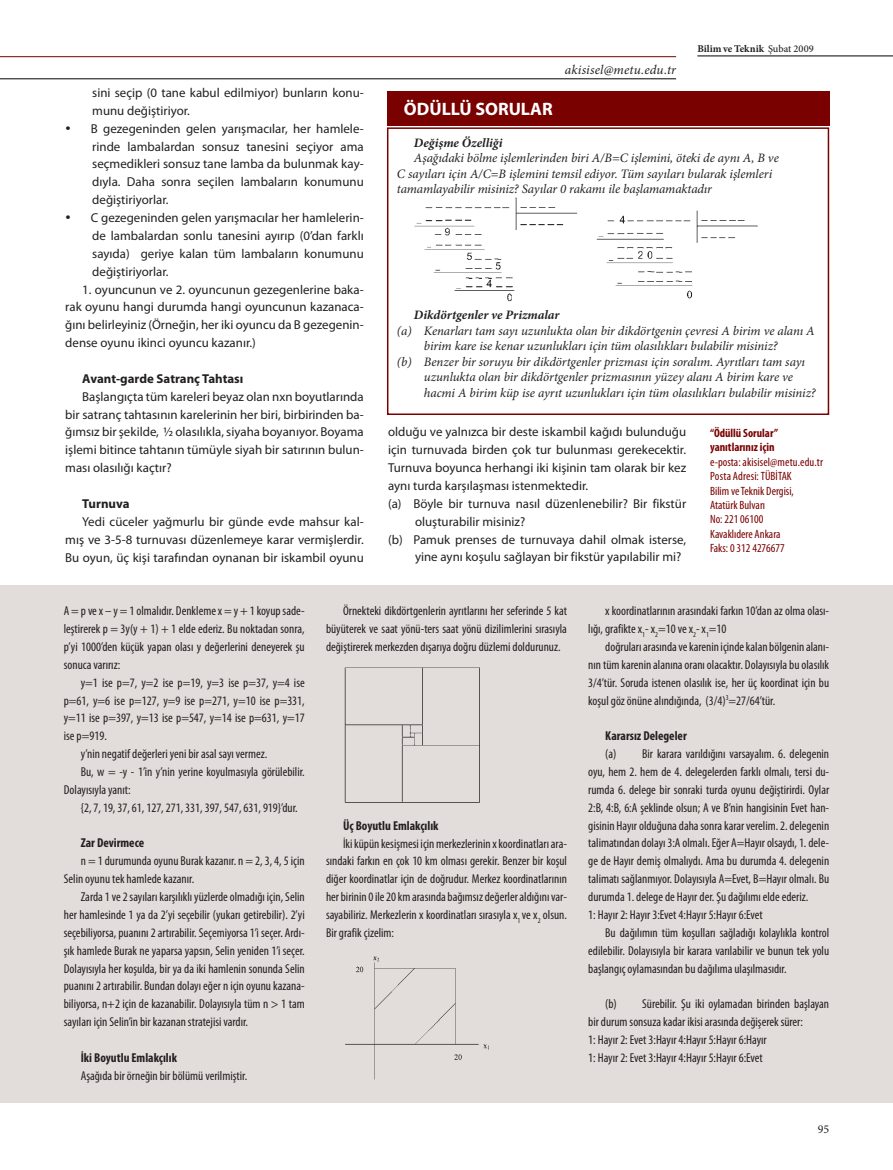
<style>
.page{position:relative;width:893px;height:1170px;background:#fff}
.page>*{position:absolute;margin:0;border:0;box-sizing:border-box;transform-origin:0 0}
.t1{font:700 18px "Myriad Pro";color:#fff}
.t2{font:italic 13.2px "Minion Pro";letter-spacing:.01em;color:#231f20}
.t3{font:condensed 12.9px/17.9px "Myriad Pro";color:#231f20;text-align:justify}
.t4{font:12.9px/17.9px "Myriad Pro";color:#231f20;text-align:justify}
.t5{font:italic 12.9px/15.5px "Minion Pro";letter-spacing:-.01em;color:#231f20}
.t6{font:700 condensed 12.9px "Myriad Pro";color:#231f20}
.t7{font:italic 700 12.9px "Minion Pro";color:#231f20}
.t8{font:700 12.9px "Myriad Pro";color:#231f20}
.t9{font:condensed 12px/14.4px "Myriad Pro";color:#790100}
.t10{font:700 condensed 12px/14.4px "Myriad Pro";color:#790100}
.t11{font:12px "Minion Pro";color:#231f20}
.t12{font:700 10.35px "Minion Pro";color:#231f20}
.s1{font-weight:500}
</style>
<div class="page">
<div style="left:0;top:585px;width:893px;height:517px;background:#e2ddda"></div>
<hr style="left:697px;top:56px;width:196px;height:1px;background:#000103">
<hr style="left:0;top:79px;width:676px;height:1px;background:#000103">
<hr style="left:0;top:56px;width:676px;height:1px;background:#790100">
<img style="left:344px;top:667px;width:136px;height:136px">
<img style="left:345px;top:956px;width:144px;height:123px">
<img style="left:414px;top:197px;width:164px;height:105px">
<img style="left:596px;top:210px;width:162px;height:89px">
<div style="left:387px;top:127px;width:442px;height:288px;border:2px solid #790100"></div>
<div style="left:387px;top:91px;width:442px;height:34px;background:#790100"></div>
<p class="t4" style="left:92px;top:85px;width:273px">sini seçip (0 tane kabul edilmiyor) bunların konu&shy;munu değiştiriyor.</p>
<p class="t4" style="left:92px;top:120px;width:273px;text-indent:-27px">• B gezegeninden gelen yarışmacılar, her hamlele&shy;rinde lambalardan sonsuz tanesini seçiyor ama seçmedikleri sonsuz tane lamba da bulunmak kay&shy;dıyla. Daha sonra seçilen lambaların konumunu değiştiriyorlar.</p>
<p class="t4" style="left:92px;top:210px;width:273px;text-indent:-27px">• C gezegeninden gelen yarışmacılar her hamlelerin&shy;de lambalardan sonlu tanesini ayırıp (0’dan farklı sayıda) geriye kalan tüm lambaların konumunu değiştiriyorlar.</p>
<p class="t4" style="left:65px;top:281px;width:300px;text-indent:17px">1. oyuncunun ve 2. oyuncunun gezegenlerine baka&shy;rak oyunu hangi durumda hangi oyuncunun kazanaca&shy;ğını belirleyiniz (Örneğin, her iki oyuncu da B gezegenin&shy;dense oyunu ikinci oyuncu kazanır.)</p>
<p class="t8" style="left:82px;top:373px;width:163px">Avant-garde Satranç Tahtası</p>
<p class="t4" style="left:65px;top:388px;width:300px;text-indent:17px">Başlangıçta tüm kareleri beyaz olan nxn boyutlarında bir satranç tahtasının karelerinin her biri, birbirinden ba&shy;ğımsız bir şekilde, ½ olasılıkla, siyaha boyanıyor. Boyama işlemi bitince tahtanın tümüyle siyah bir satırının bulun&shy;ması olasılığı kaçtır?</p>
<p class="t8" style="left:82px;top:498px;width:49px">Turnuva</p>
<p class="t4" style="left:65px;top:513px;width:300px;text-indent:17px">Yedi cüceler yağmurlu bir günde evde mahsur kal&shy;mış ve 3-5-8 turnuvası düzenlemeye karar vermişlerdir.<br>Bu oyun, üç kişi tarafından oynanan bir iskambil oyunu</p>
<h1 class="t1" style="left:404px;top:102px;width:150px">ÖDÜLLÜ SORULAR</h1>
<p class="t2" style="left:565px;top:64px;width:113px">akisisel@metu.edu.tr</p>
<p class="t12" style="left:697px;top:44px;width:118px">Bilim ve Teknik <span class="s1">Şubat 2009</span></p>
<p class="t7" style="left:414px;top:137px;width:90px">Değişme Özelliği</p>
<p class="t5" style="left:397px;top:151px;width:383px;text-indent:17px">Aşağıdaki bölme işlemlerinden biri A/B=C işlemini, öteki de aynı A, B ve<br>C sayıları için A/C=B işlemini temsil ediyor. Tüm sayıları bularak işlemleri tamamlayabilir misiniz? Sayılar 0 rakamı ile başlamamaktadır</p>
<p class="t7" style="left:414px;top:310px;width:147px">Dikdörtgenler ve Prizmalar</p>
<p class="t5" style="left:397px;top:324px;width:419px">(a) Kenarları tam sayı uzunlukta olan bir dikdörtgenin çevresi A birim ve alanı A</p>
<p class="t5" style="left:424px;top:339px;width:355px">birim kare ise kenar uzunlukları için tüm olasılıkları bulabilir misiniz?</p>
<p class="t5" style="left:397px;top:354px;width:410px">(b) Benzer bir soruyu bir dikdörtgenler prizması için soralım. Ayrıtları tam sayı</p>
<p class="t5" style="left:424px;top:370px;width:371px">uzunlukta olan bir dikdörtgenler prizmasının yüzey alanı A birim kare ve</p>
<p class="t5" style="left:424px;top:385px;width:393px">hacmi A birim küp ise ayrıt uzunlukları için tüm olasılıkları bulabilir misiniz?</p>
<p class="t10" style="left:710px;top:427px;width:69px">“Ödüllü Sorular” yanıtlarınız için</p>
<p class="t9" style="left:710px;top:455px;width:114px">e-posta: akisisel@metu.edu.tr<br>Posta Adresi: TÜBİTAK<br>Bilim ve Teknik Dergisi,<br>Atatürk Bulvarı<br>No: 221 06100<br>Kavaklıdere Ankara<br>Faks: 0 312 4276677</p>
<p class="t4" style="left:388px;top:424px;width:300px">olduğu ve yalnızca bir deste iskambil kağıdı bulunduğu</p>
<p class="t4" style="left:388px;top:442px;width:300px">için turnuvada birden çok tur bulunması gerekecektir.</p>
<p class="t4" style="left:388px;top:460px;width:300px">Turnuva boyunca herhangi iki kişinin tam olarak bir kez</p>
<p class="t4" style="left:388px;top:477px;width:202px">aynı turda karşılaşması istenmektedir.</p>
<p class="t4" style="left:388px;top:495px;width:300px">(a) Böyle bir turnuva nasıl düzenlenebilir? Bir fikstür</p>
<p class="t4" style="left:415px;top:513px;width:112px">oluşturabilir misiniz?</p>
<p class="t4" style="left:388px;top:531px;width:300px">(b) Pamuk prenses de turnuvaya dahil olmak isterse,</p>
<p class="t4" style="left:415px;top:549px;width:268px">yine aynı koşulu sağlayan bir fikstür yapılabilir mi?</p>
<p class="t3" style="left:64px;top:603px;width:242px">A = p ve x – y = 1 olmalıdır. Denkleme x = y + 1 koyup sade&shy;leştirerek p = 3y(y + 1) + 1 elde ederiz. Bu noktadan sonra, p’yi 1000’den küçük yapan olası y değerlerini deneyerek şu sonuca varırız:</p>
<p class="t3" style="left:81px;top:674px;width:225px">y=1 ise p=7, y=2 ise p=19, y=3 ise p=37, y=4 ise</p>
<p class="t3" style="left:64px;top:692px;width:242px">p=61, y=6 ise p=127, y=9 ise p=271, y=10 ise p=331,</p>
<p class="t3" style="left:64px;top:710px;width:242px">y=11 ise p=397, y=13 ise p=547, y=14 ise p=631, y=17</p>
<p class="t3" style="left:64px;top:728px;width:45px">ise p=919.</p>
<p class="t3" style="left:81px;top:746px;width:188px">y’nin negatif değerleri yeni bir asal sayı vermez.</p>
<p class="t3" style="left:81px;top:764px;width:226px">Bu, w = -y - 1’in y’nin yerine koyulmasıyla görülebilir.</p>
<p class="t3" style="left:64px;top:781px;width:68px">Dolayısıyla yanıt:</p>
<p class="t3" style="left:81px;top:799px;width:218px">{2, 7, 19, 37, 61, 127, 271, 331, 397, 547, 631, 919}’dur.</p>
<p class="t6" style="left:81px;top:838px;width:65px">Zar Devirmece</p>
<p class="t3" style="left:64px;top:853px;width:242px;text-indent:17px">n = 1 durumunda oyunu Burak kazanır. n = 2, 3, 4, 5 için<br>Selin oyunu tek hamlede kazanır.</p>
<p class="t3" style="left:64px;top:888px;width:242px;text-indent:17px">Zarda 1 ve 2 sayıları karşılıklı yüzlerde olmadığı için, Selin her hamlesinde 1 ya da 2’yi seçebilir (yukarı getirebilir). 2’yi seçebiliyorsa, puanını 2 artırabilir. Seçemiyorsa 1’i seçer. Ardı&shy;şık hamlede Burak ne yaparsa yapsın, Selin yeniden 1’i seçer.<br>Dolayısıyla her koşulda, bir ya da iki hamlenin sonunda Selin puanını 2 artırabilir. Bundan dolayı eğer n için oyunu kazana&shy;biliyorsa, n+2 için de kazanabilir. Dolayısıyla tüm n &gt; 1 tam sayıları için Selin’in bir kazanan stratejisi vardır.</p>
<p class="t6" style="left:81px;top:1052px;width:98px">İki Boyutlu Emlakçılık</p>
<p class="t3" style="left:81px;top:1067px;width:168px">Aşağıda bir örneğin bir bölümü verilmiştir.</p>
<p class="t3" style="left:326px;top:603px;width:243px;text-indent:17px">Örnekteki dikdörtgenlerin ayrıtlarını her seferinde 5 kat büyüterek ve saat yönü-ters saat yönü dizilimlerini sırasıyla değiştirerek merkezden dışarıya doğru düzlemi doldurunuz.</p>
<p class="t6" style="left:343px;top:820px;width:97px">Üç Boyutlu Emlakçılık</p>
<p class="t3" style="left:326px;top:835px;width:242px;text-indent:17px">İki küpün kesişmesi için merkezlerinin x koordinatları ara&shy;sındaki farkın en çok 10 km olması gerekir. Benzer bir koşul diğer koordinatlar için de doğrudur. Merkez koordinatlarının her birinin 0 ile 20 km arasında bağımsız değerler aldığını var&shy;sayabiliriz. Merkezlerin x koordinatları sırasıyla x<sub>1</sub> ve x<sub>2</sub> olsun.<br>Bir grafik çizelim:</p>
<p class="t3" style="left:588px;top:603px;width:242px;text-indent:17px">x koordinatlarının arasındaki farkın 10’dan az olma olası&shy;lığı, grafikte x<sub>1</sub>- x<sub>2</sub>=10 ve x<sub>2</sub>- x<sub>1</sub>=10</p>
<p class="t3" style="left:588px;top:639px;width:242px;text-indent:17px">doğruları arasında ve karenin içinde kalan bölgenin alanı&shy;nın tüm karenin alanına oranı olacaktır. Dolayısıyla bu olasılık 3/4’tür. Soruda istenen olasılık ise, her üç koordinat için bu koşul göz önüne alındığında, (3/4)<sup>3</sup>=27/64’tür.</p>
<p class="t6" style="left:605px;top:731px;width:83px">Kararsız Delegeler</p>
<p class="t3" style="left:588px;top:746px;width:242px;text-align:left;text-indent:17px">(a) Bir karara varıldığını varsayalım. 6. delegenin oyu, hem 2. hem de 4. delegelerden farklı olmalı, tersi du&shy;rumda 6. delege bir sonraki turda oyunu değiştirirdi. Oylar 2:B, 4:B, 6:A şeklinde olsun; A ve B’nin hangisinin Evet han&shy;gisinin Hayır olduğuna daha sonra karar verelim. 2. delegenin talimatından dolayı 3:A olmalı. Eğer A=Hayır olsaydı, 1. dele&shy;ge de Hayır demiş olmalıydı. Ama bu durumda 4. delegenin talimatı sağlanmıyor. Dolayısıyla A=Evet, B=Hayır olmalı. Bu durumda 1. delege de Hayır der. Şu dağılımı elde ederiz.<br>1: Hayır 2: Hayır 3:Evet 4:Hayır 5:Hayır 6:Evet</p>
<p class="t3" style="left:588px;top:924px;width:242px;text-indent:17px">Bu dağılımın tüm koşulları sağladığı kolaylıkla kontrol edilebilir. Dolayısıyla bir karara varılabilir ve bunun tek yolu başlangıç oylamasından bu dağılıma ulaşılmasıdır.</p>
<p class="t3" style="left:588px;top:996px;width:242px;text-align:left;text-indent:17px">(b) Sürebilir. Şu iki oylamadan birinden başlayan bir durum sonsuza kadar ikisi arasında değişerek sürer:<br>1: Hayır 2: Evet 3:Hayır 4:Hayır 5:Hayır 6:Hayır<br>1: Hayır 2: Evet 3:Hayır 4:Hayır 5:Hayır 6:Evet</p>
<p class="t11" style="left:818px;top:1124px;width:13px">95</p>
</div>
